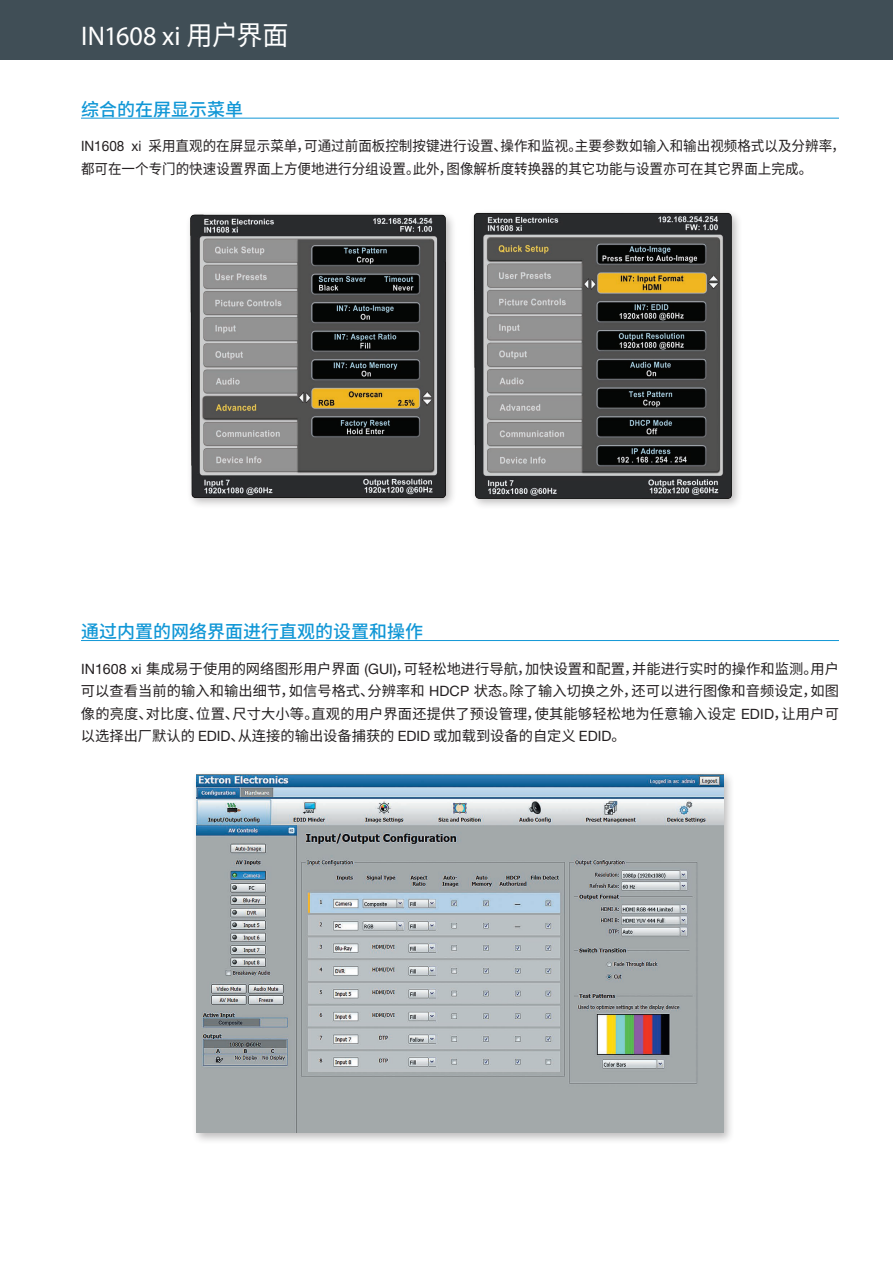
<style>
.page{position:relative;width:893px;height:1263px;background:#fff}
.page>*{position:absolute;margin:0;border:0;box-sizing:border-box;transform-origin:0 0}
.header_main{font:27px "Myriad Pro";color:#fff}
.features_secondary_h{font:500 18px "Source Han Sans CN";color:#1197d6}
.Chinese_Justificatio{font:14.25px/22.5px "Source Han Sans CN";color:#231f20;text-align:justify}
.bodycopy_desc_left_j{font:14.25px/22.5px "Source Han Sans CN";color:#231f20;scale:.95 1}
.s1{font-family:"Source Han Sans CN"}
.s2{font-family:"Helvetica Neue LT Std"}
</style>
<div class="page">
<div style="left:0;top:0;width:893px;height:60px;background:#404e56"></div>
<img style="left:189px;top:214px;width:264px;height:291px">
<img style="left:473px;top:212px;width:266px;height:294px">
<div style="left:191px;top:770px;width:543px;height:375px;background:#231f20;opacity:.3"></div>
<img style="left:196px;top:774px;width:528px;height:359px">
<hr style="left:81px;top:118px;width:758px;height:1px;background:#1197d6">
<hr style="left:81px;top:640px;width:758px;height:1px;background:#1197d6">
<p class="header_main" style="left:81px;top:20px;width:209px">IN1608 xi <span class="s1">用户界面</span></p>
<p class="features_secondary_h" style="left:81px;top:99px;width:163px">综合的在屏显示菜单</p>
<p class="bodycopy_desc_left_j" style="left:81px;top:135px;width:806px"><span class="s2">IN1608 xi</span> 采用直观的在屏显示菜单，可通过前面板控制按键进行设置、操作和监视。主要参数如输入和输出视频格式以及分辨率，都可在一个专门的快速设置界面上方便地进行分组设置。此外，图像解析度转换器的其它功能与设置亦可在其它界面上完成。</p>
<p class="features_secondary_h" style="left:81px;top:621px;width:343px">通过内置的网络界面进行直观的设置和操作</p>
<p class="Chinese_Justificatio" style="left:81px;top:658px;width:759px"><span class="s2">IN1608 xi</span> 集成易于使用的网络图形用户界面 <span class="s2">(GUI)</span>，可轻松地进行导航，加快设置和配置，并能进行实时的操作和监测。用户可以查看当前的输入和输出细节，如信号格式、分辨率和 <span class="s2">HDCP</span> 状态。除了输入切换之外，还可以进行图像和音频设定，如图像的亮度、对比度、位置、尺寸大小等。直观的用户界面还提供了预设管理，使其能够轻松地为任意输入设定 <span class="s2">EDID</span>，让用户可以选择出厂默认的 <span class="s2">EDID</span>、从连接的输出设备捕获的 <span class="s2">EDID</span> 或加载到设备的自定义 <span class="s2">EDID</span>。</p>
</div>
